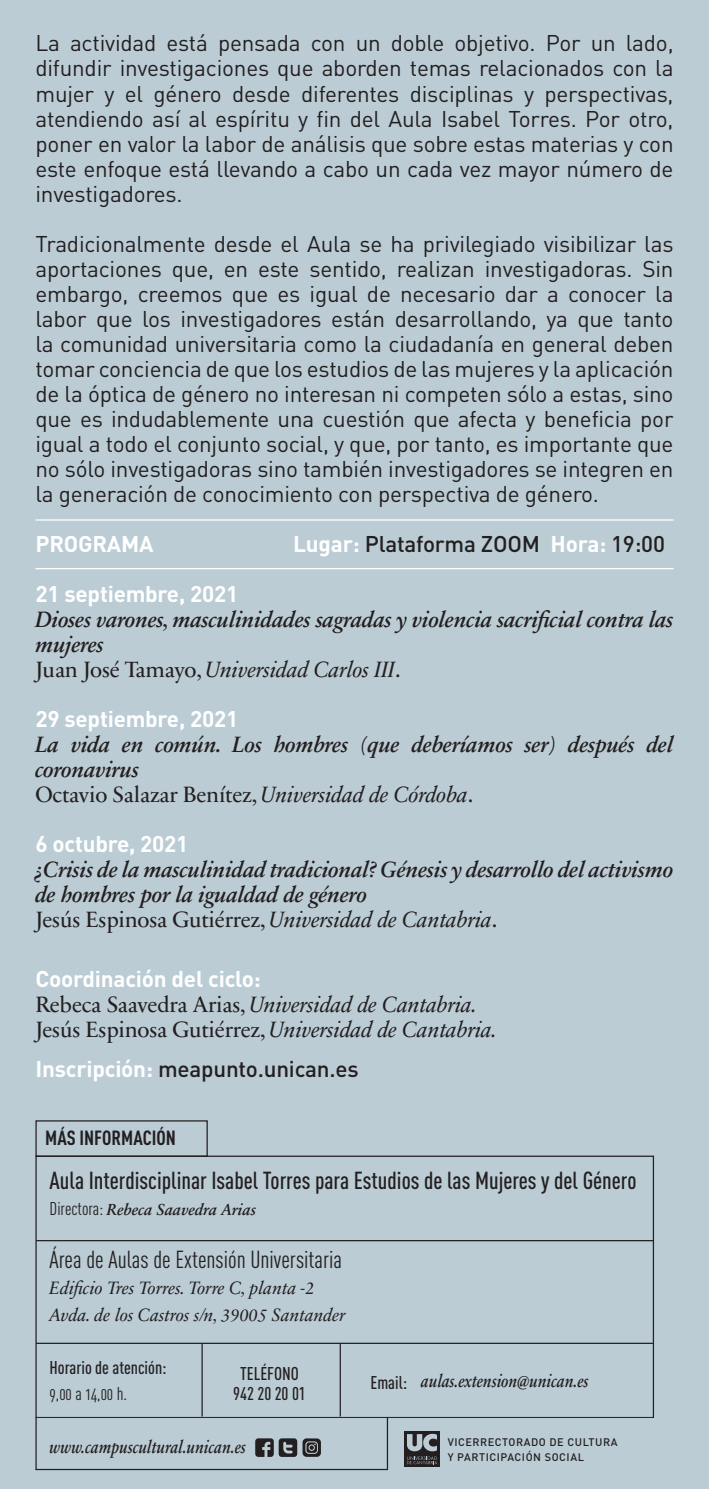
<style>
.page{position:relative;width:709px;height:1489px;background:#fff}
.page>*{position:absolute;margin:0;border:0;box-sizing:border-box;transform-origin:0 0}
.t1{font:500 24.25px "DIN Cond";color:#231f20}
.t2{font:24.25px "DIN Cond Regular Alternate";color:#231f20}
.t3{font:22.5px/25px "DIN";letter-spacing:-.01em;color:#231f20;text-align:justify}
.t4{font:italic 600 22.5px/25px "Sabon Next LT";letter-spacing:-.01em;color:#231f20}
.t5{font:italic 22.5px/25px "Sabon Next LT";letter-spacing:-.01em;color:#231f20}
.t6{font:700 22.5px "DIN";letter-spacing:-.01em;color:#fff}
.t7{font:500 22.5px "DIN";letter-spacing:-.01em;color:#231f20}
.t8{font:700 20.25px "DIN Cond";color:#231f20}
.t9{font:italic 18.25px/26.2px "Sabon Next LT";color:#231f20}
.t10{font:italic 600 18.25px "Sabon Next LT";color:#231f20;scale:.85 1}
.t11{font:500 18.25px/20.2px "DIN Cond";color:#231f20;text-align:center}
.t12{font:18.25px "DIN Cond Regular Alternate";color:#231f20}
.t13{font:italic 600 16.25px "Sabon Next LT";color:#231f20}
.t14{font:500 10.75px/14.2px "DIN";letter-spacing:.05em;color:#231f20}
.s1{font-weight:700;color:#fff}
.s2{font-weight:400;font-style:normal}
.s3{font-weight:400}
.s4{font-style:normal}
.s5{font-family:"DIN Cond Regular Alternate";font-weight:400;font-style:normal;font-size:18.25px}
.s6{font-family:"DIN Cond";font-weight:500;font-style:normal}
</style>
<div class="page">
<div style="left:0;top:0;width:709px;height:1488px;background:#bbccd4"></div>
<hr style="left:36px;top:1416px;width:617px;height:1px;background:#231f20">
<div style="left:35px;top:1120px;width:173px;height:36px;border:1px solid #231f20"></div>
<hr style="left:36px;top:1239px;width:617px;height:2px;background:#231f20">
<hr style="left:36px;top:1342px;width:617px;height:1px;background:#231f20">
<hr style="left:201px;top:1342px;width:2px;height:74px;background:#231f20">
<hr style="left:35px;top:1468px;width:353px;height:1px;background:#231f20">
<hr style="left:339px;top:1342px;width:2px;height:74px;background:#231f20">
<hr style="left:387px;top:1416px;width:1px;height:53px;background:#231f20">
<hr style="left:652px;top:1155px;width:2px;height:262px;background:#231f20">
<hr style="left:35px;top:1155px;width:2px;height:314px;background:#231f20">
<hr style="left:36px;top:1155px;width:617px;height:1px;background:#231f20">
<svg style="left:255px;top:1438px;width:66px;height:18px"></svg>
<div style="left:404px;top:1430px;width:36px;height:36px;background:#231f20"></div>
<svg style="left:407px;top:1433px;width:30px;height:30px"></svg>
<hr style="left:35px;top:568px;width:638px;height:1px;background:#fff">
<hr style="left:35px;top:519px;width:638px;height:1px;background:#fff">
<p class="t3" style="left:35px;top:30px;width:639px">La actividad está pensada con un doble objetivo. Por un lado, difundir investigaciones que aborden temas relacionados con la mujer y el género desde diferentes disciplinas y perspectivas, atendiendo así al espíritu y fin del Aula Isabel Torres. Por otro, poner en valor la labor de análisis que sobre estas materias y con este enfoque está llevando a cabo un cada vez mayor número de investigadores.</p>
<p class="t3" style="left:35px;top:230px;width:639px">Tradicionalmente desde el Aula se ha privilegiado visibilizar las aportaciones que, en este sentido, realizan investigadoras. Sin embargo, creemos que es igual de necesario dar a conocer la labor que los investigadores están desarrollando, ya que tanto la comunidad universitaria como la ciudadanía en general deben tomar conciencia de que los estudios de las mujeres y la aplicación de la óptica de género no interesan ni competen sólo a estas, sino que es indudablemente una cuestión que afecta y beneficia por igual a todo el conjunto social, y que, por tanto, es importante que no sólo investigadoras sino también investigadores se integren en la generación de conocimiento con perspectiva de género.</p>
<p class="t6" style="left:35px;top:529px;width:120px">PROGRAMA</p>
<p class="t7" style="left:293px;top:529px;width:373px"><span class="s1">Lugar:</span> Plataforma ZOOM <span class="s1">Hora:</span> 19:00</p>
<p class="t6" style="left:35px;top:579px;width:204px">21 septiembre, 2021</p>
<p class="t4" style="left:35px;top:607px;width:639px">Dioses varones, masculinidades sagradas y violencia sacrificial contra las mujeres<br><span class="s2">Juan José Tamayo,</span> <span class="s3">Universidad Carlos III</span><span class="s2">.</span></p>
<p class="t6" style="left:35px;top:704px;width:204px">29 septiembre, 2021</p>
<p class="t4" style="left:35px;top:732px;width:639px">La vida en común. Los hombres (que deberíamos ser) después del coronavirus<br><span class="s2">Octavio Salazar Benítez,</span> <span class="s3">Universidad de Córdoba</span><span class="s2">.</span></p>
<p class="t6" style="left:35px;top:829px;width:154px">6 octubre, 2021</p>
<p class="t4" style="left:35px;top:857px;width:639px">¿Crisis de la masculinidad tradicional? Génesis y desarrollo del activismo de hombres por la igualdad de género<br><span class="s2">Jesús Espinosa Gutiérrez,</span> <span class="s3">Universidad de Cantabria</span><span class="s2">.</span></p>
<p class="t6" style="left:35px;top:964px;width:227px">Coordinación del ciclo:</p>
<p class="t5" style="left:35px;top:992px;width:463px"><span class="s4">Rebeca Saavedra Arias,</span> Universidad de Cantabria.<br><span class="s4">Jesús Espinosa Gutiérrez,</span> Universidad de Cantabria.</p>
<p class="t7" style="left:35px;top:1054px;width:325px"><span class="s1">Inscripción:</span> meapunto.unican.es</p>
<p class="t8" style="left:45px;top:1125px;width:132px">MÁS INFORMACIÓN</p>
<p class="t1" style="left:50px;top:1165px;width:588px">Aula Interdisciplinar Isabel Torres para Estudios de las Mujeres y del Género</p>
<p class="t13" style="left:50px;top:1200px;width:208px"><span class="s5">Directora:</span> Rebeca Saavedra Arias</p>
<p class="t2" style="left:50px;top:1245px;width:294px">Área de Aulas de Extensión Universitaria</p>
<p class="t9" style="left:50px;top:1275px;width:297px">Edificio Tres Torres. Torre C, planta -2<br>Avda. de los Castros s/n, 39005 Santander</p>
<p class="t11" style="left:50px;top:1356px;width:118px">Horario de atención:</p>
<p class="t12" style="left:50px;top:1382px;width:79px">9,00 a 14,00 h.</p>
<p class="t10" style="left:50px;top:1435px;width:233px">www.campuscultural.unican.es</p>
<p class="t14" style="left:448px;top:1434px;width:171px">VICERRECTORADO DE CULTURA<br>Y PARTICIPACIÓN SOCIAL</p>
<p class="t11" style="left:233px;top:1362px;width:74px">TELÉFONO<br>942 20 20 01</p>
<p class="t10" style="left:370px;top:1369px;width:258px"><span class="s6">Email:</span> aulas.extension@unican.es</p>
</div>
